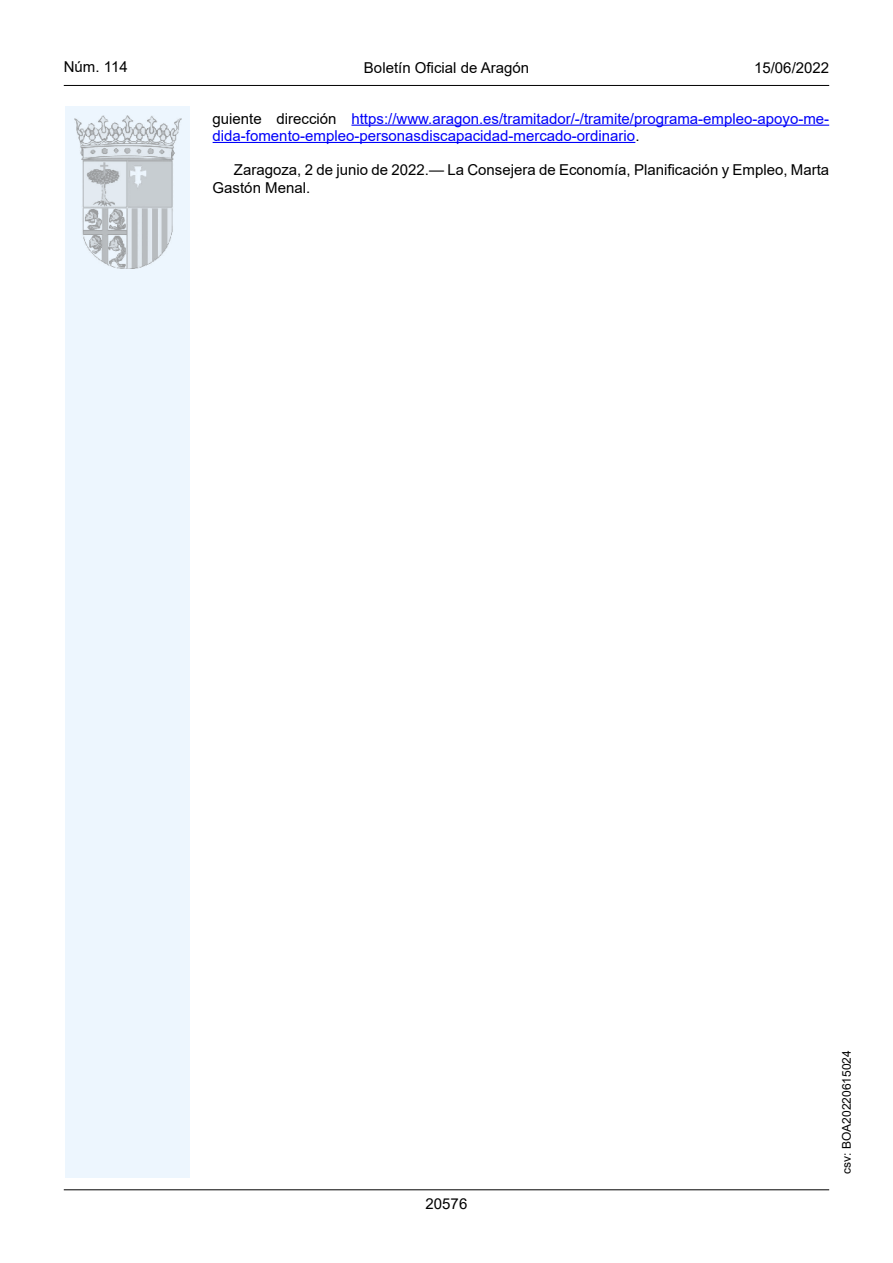
<style>
.page{position:relative;width:893px;height:1263px;background:#fff}
.page>*{position:absolute;margin:0;border:0;box-sizing:border-box;transform-origin:0 0}
.inicio_de_parrafo{font:15px/17.2px "Arial";color:#0000fa}
.inicio_de_parrafo-2{font:15px/17.2px "Arial";color:#000}
.estilo_head-c{font:15px "Arial";color:#000}
.estilo_head-d{font:15px "Arial MT2";color:#000}
.estilo_head-i{font:15px "Arial MT2";color:#000}
.numero_pagina{font:15px "Arial MT2";color:#000}
.estilo_head-i-2{font:12px "Arial MT2";color:#000}
.s1{color:#000}
.s2{font-family:"Arial MT2";color:#000}
</style>
<div class="page">
<div style="left:65px;top:106px;width:125px;height:1072px;background:#edf6fe"></div>
<img style="left:75px;top:115px;width:106px;height:153px">
<hr style="left:64px;top:85px;width:765px;height:1px;background:#000">
<hr style="left:64px;top:1189px;width:765px;height:1px;background:#000">
<hr style="left:351px;top:125px;width:478px;height:1px;background:#0000fa">
<hr style="left:213px;top:142px;width:422px;height:1px;background:#0000fa">
<p class="estilo_head-i" style="left:64px;top:57px;width:65px">Núm. 114</p>
<p class="estilo_head-c" style="left:364px;top:57px;width:167px">Boletín Oficial de Aragón</p>
<p class="estilo_head-d" style="left:754px;top:57px;width:77px">15/06/2022</p>
<p class="inicio_de_parrafo" style="left:213px;top:110px;width:618px"><span class="s1">guiente dirección</span> https://www.aragon.es/tramitador/-/tramite/programa-empleo-apoyo-me&shy;dida-fomento-empleo-personasdiscapacidad-mercado-ordinario<span class="s2">.</span></p>
<p class="inicio_de_parrafo-2" style="left:213px;top:161px;width:618px;text-indent:21px">Zaragoza, 2 de junio de 2022.— La Consejera de Economía, Planificación y Empleo, Marta<br>Gastón Menal.</p>
<p class="numero_pagina" style="left:426px;top:1193px;width:43px">20576</p>
<p class="estilo_head-i-2" style="left:838px;top:1174px;width:125px;rotate:-90deg">csv: BOA20220615024</p>
</div>
